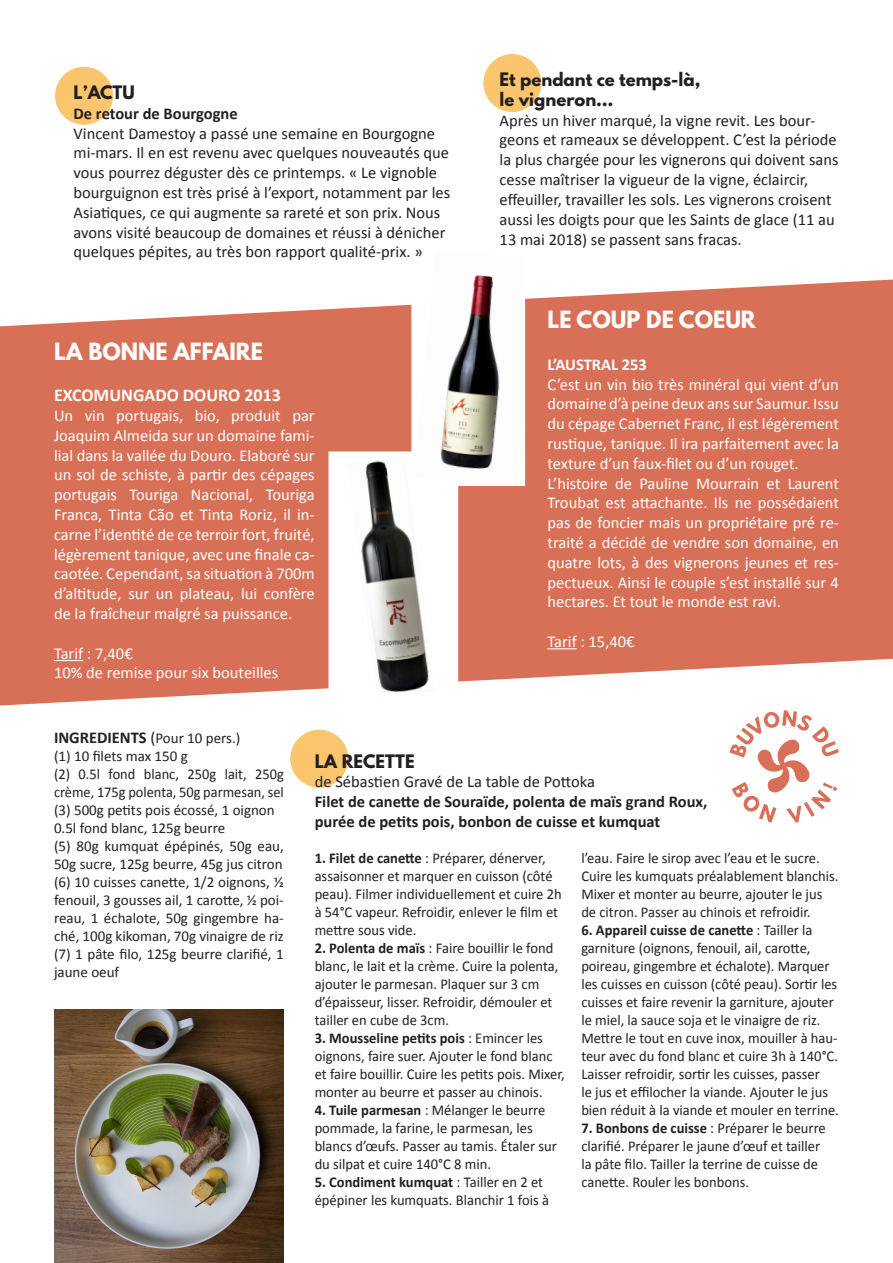
<style>
.page{position:relative;width:893px;height:1263px;background:#fff}
.page>*{position:absolute;margin:0;border:0;box-sizing:border-box;transform-origin:0 0}
.t1{font:700 21px "League Spartan";color:#fff}
.t2{font:700 18px "Calibri";color:#fff}
.t3{font:16.5px/19.8px "Calibri";color:#fff;text-align:justify}
.t4{font:16.5px/19.8px "Calibri";color:#231f20}
.t5{font:700 16.5px "Calibri";color:#231f20}
.t6{font:700 16.5px "League Spartan";color:#231f20}
.t7{font:700 16.5px "Calibri";color:#fff}
.t8{font:15px/18px "Calibri";color:#231f20}
.t9{font:15px/18px "Calibri";color:#231f20;scale:.96 1}
.s1{font-weight:700;font-size:16.5px}
.s2{font-size:16.5px}
.s3{font-weight:700}
</style>
<div class="page">
<img style="left:54px;top:1010px;width:230px;height:253px">
<div style="left:290px;top:730px;width:58px;height:58px;background:#fbc56e;border-radius:50%"></div>
<svg style="left:729px;top:710px;width:110px;height:113px"></svg>
<svg style="left:0;top:279px;width:893px;height:426px;fill:#d87057"></svg>
<div style="left:329px;top:452px;width:128px;height:248px;background:#fff"></div>
<img style="left:361px;top:460px;width:68px;height:233px">
<div style="left:328px;top:451px;width:130px;height:250px;border:1px solid #fff"></div>
<img style="left:414px;top:275px;width:109px;height:209px">
<div style="left:411px;top:252px;width:114px;height:234px;border:1px solid #fff"></div>
<hr style="left:547px;top:648px;width:30px;height:1px;background:#fff">
<svg style="left:54px;top:660px;width:29px;height:1px"></svg>
<div style="left:483px;top:54px;width:58px;height:58px;background:#fbc56e;border-radius:50%"></div>
<div style="left:55px;top:67px;width:58px;height:58px;background:#fbc56e;border-radius:50%"></div>
<p class="t6" style="left:74px;top:79px;width:63px">L’ACTU</p>
<p class="t5" style="left:74px;top:103px;width:166px">De retour de Bourgogne</p>
<p class="t4" style="left:74px;top:123px;width:378px">Vincent Damestoy a passé une semaine en Bourgogne mi-mars. Il en est revenu avec quelques nouveautés que vous pourrez déguster dès ce printemps. « Le vignoble bourguignon est très prisé à l’export, notamment par les Asiatiques, ce qui augmente sa rareté et son prix. Nous avons visité beaucoup de domaines et réussi à dénicher quelques pépites, au très bon rapport qualité-prix. »</p>
<p class="t1" style="left:54px;top:335px;width:211px">LA BONNE AFFAIRE</p>
<p class="t2" style="left:54px;top:384px;width:228px">EXCOMUNGADO DOURO 2013</p>
<p class="t3" style="left:54px;top:406px;width:262px">Un vin portugais, bio, produit par Joaquim Almeida sur un domaine fami&shy;lial dans la vallée du Douro. Elaboré sur un sol de schiste, à partir des cépages portugais Touriga Nacional, Touriga Franca, Tinta Cão et Tinta Roriz, il in&shy;carne l’identité de ce terroir fort, fruité, légèrement tanique, avec une finale ca&shy;caotée. Cependant, sa situation à 700m d’altitude, sur un plateau, lui confère de la fraîcheur malgré sa puissance.</p>
<p class="t3" style="left:54px;top:643px;width:80px">Tarif : 7,40€</p>
<p class="t3" style="left:54px;top:663px;width:226px">10% de remise pour six bouteilles</p>
<p class="t6" style="left:500px;top:66px;width:202px">Et pendant ce temps-là,</p>
<p class="t6" style="left:500px;top:86px;width:115px">le vigneron…</p>
<p class="t4" style="left:500px;top:110px;width:340px">Après un hiver marqué, la vigne revit. Les bour&shy;geons et rameaux se développent. C’est la période la plus chargée pour les vignerons qui doivent sans cesse maîtriser la vigueur de la vigne, éclaircir, effeuiller, travailler les sols. Les vignerons croisent aussi les doigts pour que les Saints de glace (11 au 13 mai 2018) se passent sans fracas.</p>
<p class="t1" style="left:547px;top:303px;width:210px">LE COUP DE COEUR</p>
<p class="t7" style="left:547px;top:354px;width:101px">L’AUSTRAL 253</p>
<p class="t3" style="left:547px;top:374px;width:293px">C’est un vin bio très minéral qui vient d’un domaine d’à peine deux ans sur Saumur. Issu du cépage Cabernet Franc, il est légèrement rustique, tanique. Il ira parfaitement avec la texture d’un faux-filet ou d’un rouget.</p>
<p class="t3" style="left:547px;top:473px;width:293px">L’histoire de Pauline Mourrain et Laurent Troubat est attachante. Ils ne possédaient pas de foncier mais un propriétaire pré re&shy;traité a décidé de vendre son domaine, en quatre lots, à des vignerons jeunes et res&shy;pectueux. Ainsi le couple s’est installé sur 4 hectares. Et tout le monde est ravi.</p>
<p class="t3" style="left:547px;top:632px;width:89px">Tarif : 15,40€</p>
<p class="t8" style="left:54px;top:729px;width:188px"><span class="s1">INGREDIENTS</span> <span class="s2">(</span>Pour 10 pers.)</p>
<p class="t8" style="left:54px;top:747px;width:135px">(1) 10 filets max 150 g</p>
<p class="t9" style="left:54px;top:765px;width:241px">(2) 0.5l fond blanc, 250g lait, 250g crème, 175g polenta, 50g parmesan, sel</p>
<p class="t8" style="left:54px;top:801px;width:222px">(3) 500g petits pois écossé, 1 oignon</p>
<p class="t8" style="left:54px;top:819px;width:173px">0.5l fond blanc, 125g beurre</p>
<p class="t8" style="left:54px;top:837px;width:231px">(5) 80g kumquat épépinés, 50g eau,<br>50g sucre, 125g beurre, 45g jus citron</p>
<p class="t8" style="left:54px;top:873px;width:231px;text-align:justify">(6) 10 cuisses canette, 1/2 oignons, ½ fenouil, 3 gousses ail, 1 carotte, ½ poi&shy;reau, 1 échalote, 50g gingembre ha&shy;ché, 100g kikoman, 70g vinaigre de riz</p>
<p class="t8" style="left:54px;top:945px;width:231px">(7) 1 pâte filo, 125g beurre clarifié, 1 jaune oeuf</p>
<p class="t6" style="left:315px;top:748px;width:101px">LA RECETTE</p>
<p class="t4" style="left:315px;top:772px;width:282px">de Sébastien Gravé de La table de Pottoka</p>
<p class="t5" style="left:315px;top:791px;width:394px">Filet de canette de Souraïde, polenta de maïs grand Roux,</p>
<p class="t5" style="left:315px;top:811px;width:347px">purée de petits pois, bonbon de cuisse et kumquat</p>
<p class="t8" style="left:315px;top:849px;width:249px"><span class="s3">1. Filet de canette</span> : Préparer, dénerver, assaisonner et marquer en cuisson (côté peau). Filmer individuellement et cuire 2h à 54°C vapeur. Refroidir, enlever le film et mettre sous vide.</p>
<p class="t8" style="left:315px;top:939px;width:245px"><span class="s3">2. Polenta de maïs</span> : Faire bouillir le fond blanc, le lait et la crème. Cuire la polenta, ajouter le parmesan. Plaquer sur 3 cm d’épaisseur, lisser. Refroidir, démouler et tailler en cube de 3cm.</p>
<p class="t8" style="left:315px;top:1029px;width:252px"><span class="s3">3. Mousseline petits pois</span> : Emincer les oignons, faire suer. Ajouter le fond blanc et faire bouillir. Cuire les petits pois. Mixer, monter au beurre et passer au chinois.</p>
<p class="t8" style="left:315px;top:1101px;width:244px"><span class="s3">4. Tuile parmesan</span> : Mélanger le beurre pommade, la farine, le parmesan, les blancs d’œufs. Passer au tamis. Étaler sur du silpat et cuire 140°C 8 min.</p>
<p class="t8" style="left:315px;top:1173px;width:236px"><span class="s3">5. Condiment kumquat</span> : Tailler en 2 et épépiner les kumquats. Blanchir 1 fois à</p>
<p class="t8" style="left:581px;top:849px;width:259px">l’eau. Faire le sirop avec l’eau et le sucre.<br>Cuire les kumquats préalablement blanchis.<br>Mixer et monter au beurre, ajouter le jus de citron. Passer au chinois et refroidir.</p>
<p class="t8" style="left:581px;top:921px;width:257px"><span class="s3">6. Appareil cuisse de canette</span> : Tailler la garniture (oignons, fenouil, ail, carotte, poireau, gingembre et échalote). Marquer les cuisses en cuisson (côté peau). Sortir les cuisses et faire revenir la garniture, ajouter le miel, la sauce soja et le vinaigre de riz.</p>
<p class="t8" style="left:581px;top:1029px;width:258px">Mettre le tout en cuve inox, mouiller à hau&shy;teur avec du fond blanc et cuire 3h à 140°C.</p>
<p class="t8" style="left:581px;top:1065px;width:259px">Laisser refroidir, sortir les cuisses, passer<br>le jus et effilocher la viande. Ajouter le jus bien réduit à la viande et mouler en terrine.</p>
<p class="t8" style="left:581px;top:1119px;width:246px"><span class="s3">7. Bonbons de cuisse</span> : Préparer le beurre clarifié. Préparer le jaune d’œuf et tailler la pâte filo. Tailler la terrine de cuisse de canette. Rouler les bonbons.</p>
</div>
